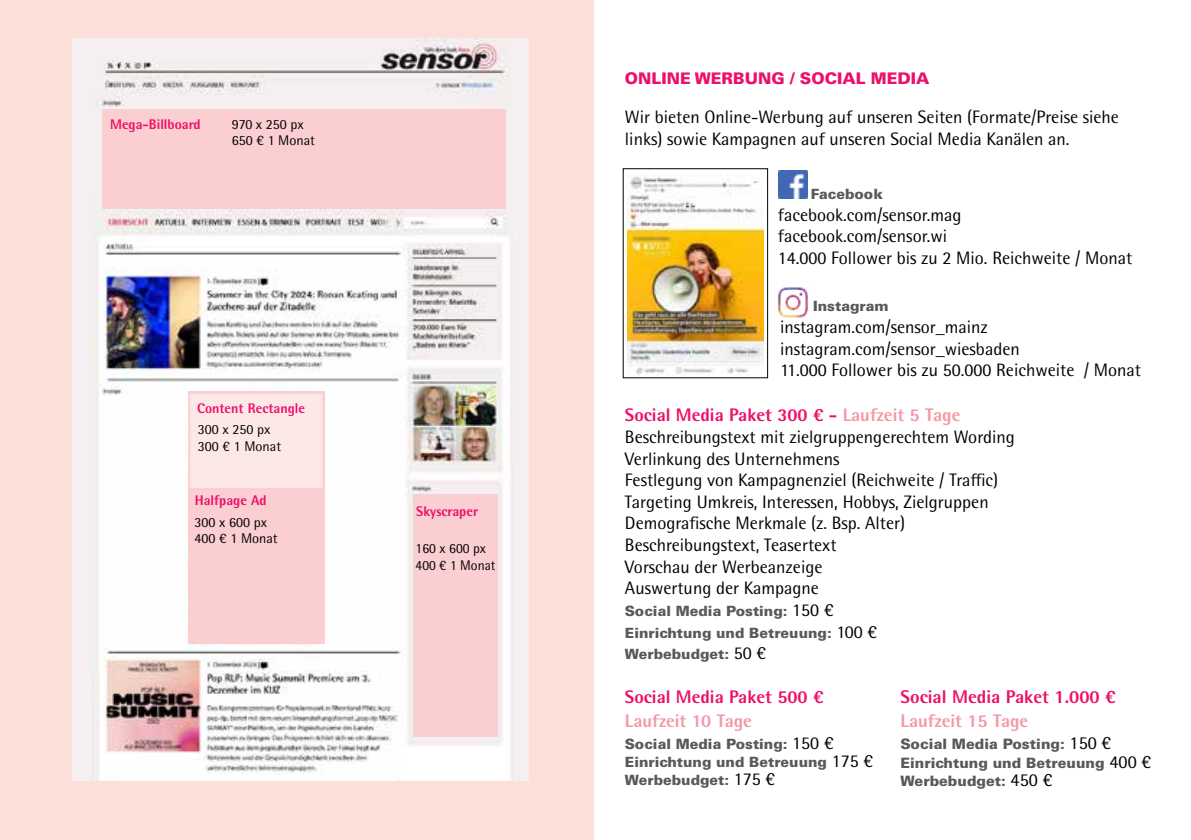
<style>
.page{position:relative;width:1191px;height:840px;background:#fff}
.page>*{position:absolute;margin:0;border:0;box-sizing:border-box;transform-origin:0 0}
.t1{font:800 18.4px "Rotis Semi Sans Std";color:#ed0f68}
.t2{font:800 18.2px "Rotis Semi Sans Std";color:#ed0f68}
.t3{font:800 18.2px "Rotis Semi Sans Std";color:#f598a6}
.t4{font:18px/21.6px "Rotis Semi Sans Std";color:#000}
.t5{font:900 16px "Univers LT Std";color:#ed0f68}
.t6{font:900 14.2px/21.6px "Univers LT Std";color:#58595b}
.t7{font:14px/16.8px "Rotis Semi Sans Std";color:#000}
.t8{font:800 14px "Rotis Semi Sans Std";color:#ed0f68}
.s1{color:#f598a6}
.s2{font-family:"Rotis Semi Sans Std";font-weight:400;font-size:18px;color:#000}
.s3{font-family:"Rotis Semi Sans Std";font-weight:400;font-size:18.2px;color:#000}
</style>
<div class="page">
<div style="left:0;top:0;width:593px;height:839px;background:#fddfda"></div>
<img style="left:72px;top:38px;width:456px;height:742px">
<div style="left:188px;top:391px;width:136px;height:252px;background:#fbced1"></div>
<div style="left:413px;top:493px;width:84px;height:243px;background:#fbced1"></div>
<div style="left:102px;top:109px;width:404px;height:100px;background:#fbced1"></div>
<img style="left:778px;top:170px;width:29px;height:29px">
<img style="left:778px;top:287px;width:30px;height:31px">
<img style="left:627px;top:175px;width:136px;height:200px">
<div style="left:623px;top:168px;width:145px;height:210px;border:1px solid #000"></div>
<div style="left:189px;top:393px;width:134px;height:95px;background:#fde8e8"></div>
<div style="left:188px;top:391px;width:136px;height:98px;border:2px solid #fbced1"></div>
<div style="left:401px;top:748px;width:104px;height:32px;background:#fff"></div>
<p class="t8" style="left:110px;top:115px;width:92px">Mega-Billboard</p>
<p class="t7" style="left:232px;top:115px;width:85px">970 x 250 px<br>650 € 1 Monat</p>
<p class="t8" style="left:197px;top:399px;width:109px">Content Rectangle</p>
<p class="t7" style="left:198px;top:421px;width:85px">300 x 250 px<br>300 € 1 Monat</p>
<p class="t8" style="left:195px;top:491px;width:73px">Halfpage Ad</p>
<p class="t7" style="left:194px;top:513px;width:85px">300 x 600 px<br>400 € 1 Monat</p>
<p class="t8" style="left:416px;top:502px;width:63px">Skyscraper</p>
<p class="t7" style="left:415px;top:540px;width:81px">160 x 600 px<br>400 € 1 Monat</p>
<p class="t5" style="left:625px;top:68px;width:302px">Online Werbung / Social Media</p>
<p class="t4" style="left:625px;top:106px;width:495px">Wir bieten Online-Werbung auf unseren Seiten (Formate/Preise siehe links) sowie Kampagnen auf unseren Social Media Kanälen an.</p>
<p class="t6" style="left:811px;top:183px;width:74px">Facebook</p>
<p class="t4" style="left:778px;top:204px;width:356px">facebook.com/sensor.mag facebook.com/sensor.wi<br>14.000 Follower bis zu 2 Mio. Reichweite / Monat</p>
<p class="t6" style="left:813px;top:295px;width:77px">Instagram</p>
<p class="t4" style="left:780px;top:316px;width:362px">instagram.com/sensor_mainz instagram.com/sensor_wiesbaden<br>11.000 Follower bis zu 50.000 Reichweite / Monat</p>
<p class="t2" style="left:625px;top:403px;width:337px">Social Media Paket 300 € - <span class="s1">Laufzeit 5 Tage</span></p>
<p class="t4" style="left:625px;top:426px;width:391px">Beschreibungstext mit zielgruppengerechtem Wording Verlinkung des Unternehmens<br>Festlegung von Kampagnenziel (Reichweite / Traffic)<br>Targeting Umkreis, Interessen, Hobbys, Zielgruppen Demografische Merkmale (z. Bsp. Alter)<br>Beschreibungstext, Teasertext<br>Vorschau der Werbeanzeige<br>Auswertung der Kampagne</p>
<p class="t6" style="left:625px;top:599px;width:254px">Social Media Posting: <span class="s2">150 €<br></span>Einrichtung und Betreuung: <span class="s2">100 €<br></span>Werbebudget: <span class="s2">50 €</span></p>
<p class="t2" style="left:625px;top:684px;width:200px">Social Media Paket 500 €</p>
<p class="t3" style="left:625px;top:708px;width:129px">Laufzeit 10 Tage</p>
<p class="t6" style="left:625px;top:734px;width:250px;line-height:18px">Social Media Posting: <span class="s2">150 €<br></span>Einrichtung und Betreuung <span class="s2">175 €<br></span>Werbebudget: <span class="s2">175 €</span></p>
<p class="t1" style="left:900px;top:684px;width:217px">Social Media Paket 1.000 €</p>
<p class="t3" style="left:900px;top:709px;width:129px">Laufzeit 15 Tage</p>
<p class="t6" style="left:900px;top:734px;width:252px;line-height:18.2px">Social Media Posting: <span class="s3">150 €<br></span>Einrichtung und Betreuung <span class="s3">400 €<br></span>Werbebudget: <span class="s3">450 €</span></p>
</div>
